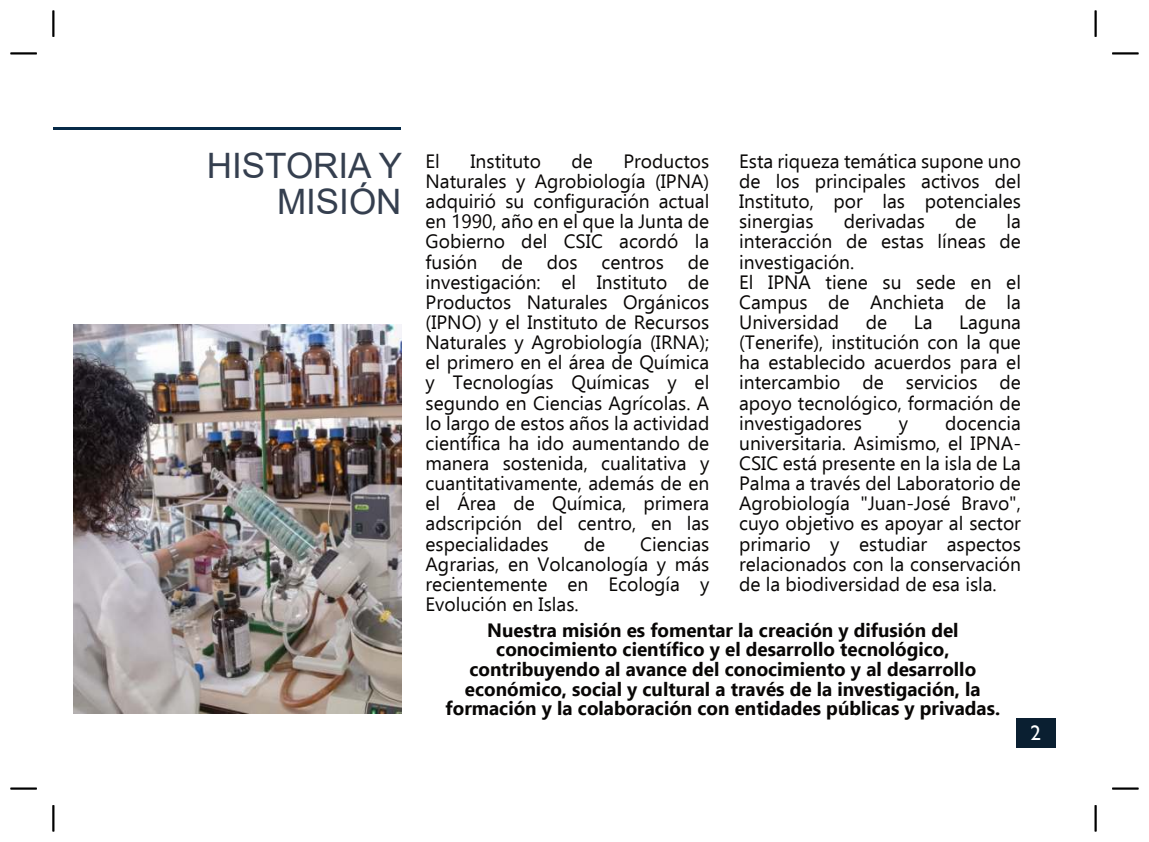
<style>
.page{position:relative;width:1149px;height:842px;background:#fff}
.page>*{position:absolute;margin:0;border:0;box-sizing:border-box;transform-origin:0 0}
.t1{font:35px/36.2px "Arial";color:#353f4f;text-align:right}
.t2{font:21px "Gill Sans Nova";color:#fff}
.t3{font:19.25px/20.1px "Ebrima";color:#080605;text-align:justify}
.t4{font:700 19.25px/19.6px "Ebrima";color:#080605;text-align:center}
</style>
<div class="page">
<hr style="left:54px;top:127px;width:347px;height:3px;background:#072a48">
<div style="left:1016px;top:718px;width:39px;height:30px;background:#0a1f31"></div>
<img style="left:73px;top:324px;width:328px;height:389px">
<hr style="left:10px;top:52px;width:27px;height:2px;background:#000">
<hr style="left:52px;top:11px;width:2px;height:26px;background:#000">
<hr style="left:1094px;top:11px;width:2px;height:26px;background:#000">
<hr style="left:1112px;top:52px;width:26px;height:2px;background:#000">
<hr style="left:10px;top:787px;width:27px;height:2px;background:#000">
<hr style="left:52px;top:805px;width:2px;height:26px;background:#000">
<hr style="left:1112px;top:787px;width:26px;height:2px;background:#000">
<hr style="left:1094px;top:805px;width:2px;height:26px;background:#000">
<h1 class="t1" style="left:207px;top:147px;width:197px">HISTORIA Y<br>MISIÓN</h1>
<p class="t3" style="left:426px;top:151px;width:16px">El</p>
<p class="t3" style="left:470px;top:151px;width:72px">Instituto</p>
<p class="t3" style="left:571px;top:151px;width:23px">de</p>
<p class="t3" style="left:739px;top:151px;width:283px">Esta riqueza temática supone uno de los principales activos del Instituto, por las potenciales sinergias</p>
<p class="t3" style="left:426px;top:151px;width:285px;text-indent:198px">Productos Naturales y Agrobiología (IPNA) adquirió su configuración actual en 1990, año en el que la Junta de Gobierno del CSIC acordó la fusión de dos centros de investigación: el Instituto de Productos Naturales Orgánicos (IPNO) y el Instituto de Recursos Naturales y Agrobiología (IRNA); el primero en el área de Química y Tecnologías Químicas y el segundo en Ciencias Agrícolas. A lo largo de estos años la actividad científica ha ido aumentando de manera sostenida, cualitativa y cuantitativamente, además de en el Área de Química, primera adscripción del centro, en las especialidades</p>
<p class="t3" style="left:739px;top:211px;width:283px;text-align:left;text-indent:267px">la interacción de estas líneas de investigación.<br>El IPNA tiene su sede en el<br>Campus de Anchieta de la<br>Universidad</p>
<p class="t3" style="left:844px;top:211px;width:83px">derivadas</p>
<p class="t3" style="left:955px;top:211px;width:23px">de</p>
<p class="t3" style="left:866px;top:312px;width:23px">de</p>
<p class="t3" style="left:914px;top:312px;width:20px">La</p>
<p class="t3" style="left:739px;top:312px;width:283px;text-indent:220px">Laguna (Tenerife), institución con la que ha establecido acuerdos para el intercambio de servicios de apoyo tecnológico, formación de investigadores</p>
<p class="t3" style="left:739px;top:412px;width:283px;text-indent:206px">docencia universitaria. Asimismo, el IPNA-CSIC está presente en la isla de La Palma a través del Laboratorio de Agrobiología "Juan-José Bravo", cuyo objetivo es apoyar al sector primario y estudiar aspectos relacionados con la conservación de la biodiversidad de esa isla.</p>
<p class="t4" style="left:446px;top:619px;width:556px">Nuestra misión es fomentar la creación y difusión del conocimiento científico y el desarrollo tecnológico, contribuyendo al avance del conocimiento y al desarrollo económico, social y cultural a través de la investigación, la formación y la colaboración con entidades públicas y privadas.</p>
<p class="t3" style="left:899px;top:412px;width:11px">y</p>
<p class="t3" style="left:584px;top:533px;width:23px">de</p>
<p class="t3" style="left:426px;top:533px;width:285px;text-indent:215px">Ciencias Agrarias, en Volcanología y más recientemente en Ecología y Evolución en Islas.</p>
<p class="t2" style="left:1030px;top:721px;width:12px">2</p>
</div>
